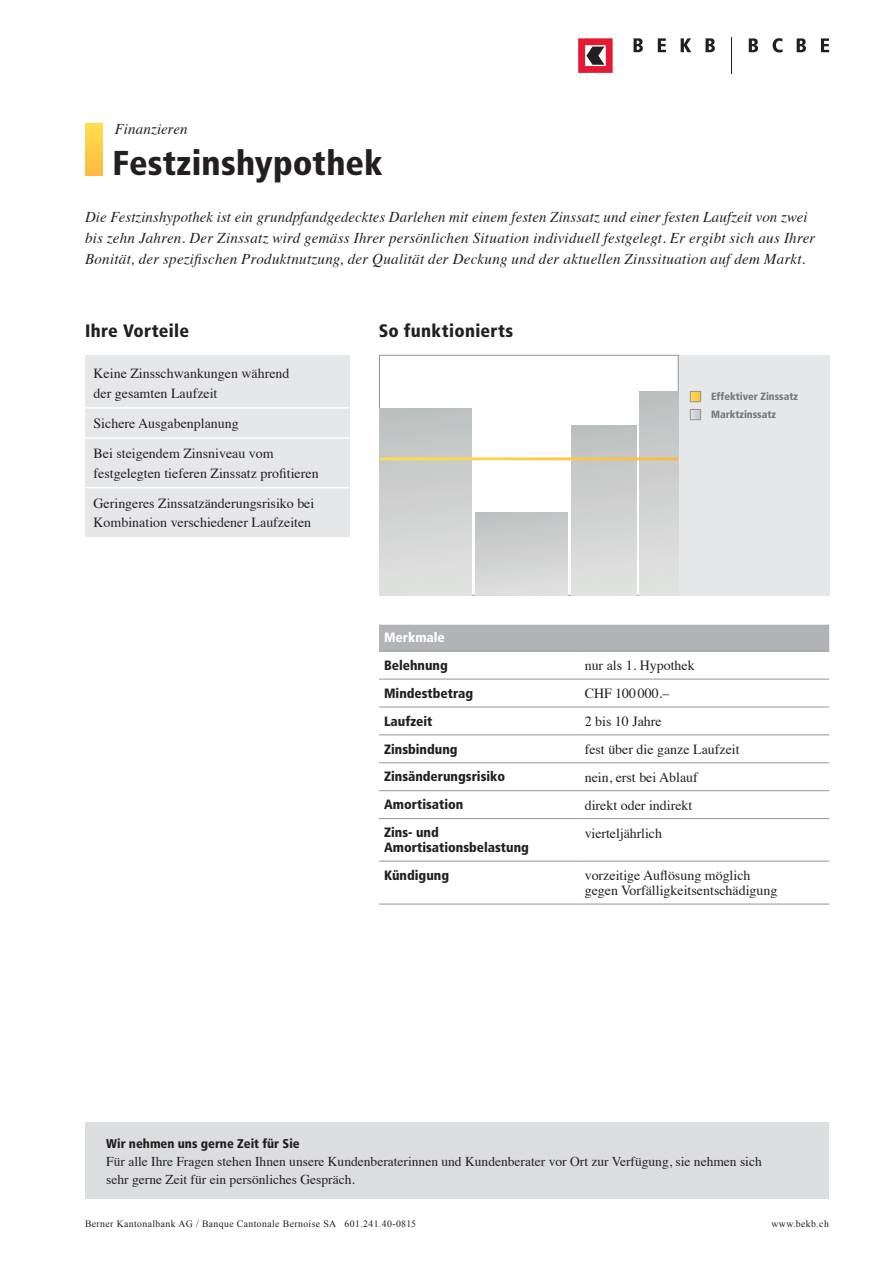
<style>
.page{position:relative;width:893px;height:1263px;background:#fff}
.page>*{position:absolute;margin:0;border:0;box-sizing:border-box;transform-origin:0 0}
.t1{font:900 condensed 34.5px "Frutiger LT Std";letter-spacing:.005em;color:#231f20}
.t2{font:900 condensed 18px "Frutiger LT Std";letter-spacing:.015em;color:#231f20}
.t3{font:italic 15px/21px "Times";letter-spacing:.01em;color:#231f20}
.t4{font:13.95px/30.2px "Times";color:#231f20}
.t5{font:13.5px/18px "Times";color:#231f20}
.t6{font:900 condensed 13.5px/15px "Frutiger LT Std";color:#231f20}
.t7{font:900 condensed 13.5px "Frutiger LT Std";color:#fff}
.t8{font:900 condensed 12.75px "Frutiger LT Std";color:#231f20}
.t9{font:900 condensed 10.5px/18px "Frutiger LT Std";color:#777979}
.t10{font:9.75px "Times New Roman";letter-spacing:.04em;color:#231f20}
</style>
<div class="page">
<svg style="left:634px;top:38px;width:9px;height:14px"></svg>
<svg style="left:658px;top:38px;width:8px;height:14px"></svg>
<svg style="left:681px;top:38px;width:10px;height:14px"></svg>
<svg style="left:706px;top:38px;width:9px;height:14px"></svg>
<svg style="left:749px;top:38px;width:9px;height:14px"></svg>
<svg style="left:773px;top:38px;width:9px;height:14px"></svg>
<svg style="left:797px;top:38px;width:9px;height:14px"></svg>
<svg style="left:821px;top:38px;width:8px;height:14px"></svg>
<hr style="left:731px;top:38px;width:1px;height:36px;background:#231f20">
<svg style="left:578px;top:38px;width:35px;height:35px"></svg>
<div style="left:85px;top:355px;width:265px;height:182px;background:#e6e7e9"></div>
<hr style="left:85px;top:407px;width:265px;height:2px;background:#fff">
<hr style="left:85px;top:437px;width:265px;height:2px;background:#fff">
<hr style="left:85px;top:487px;width:265px;height:1px;background:#fff">
<div style="left:379px;top:625px;width:450px;height:26px;background:#b2b3b7"></div>
<hr style="left:379px;top:651px;width:199px;height:1px;background:#939598">
<hr style="left:578px;top:651px;width:251px;height:1px;background:#939598">
<hr style="left:379px;top:679px;width:199px;height:1px;background:#939598">
<hr style="left:578px;top:679px;width:251px;height:1px;background:#939598">
<hr style="left:379px;top:707px;width:199px;height:1px;background:#939598">
<hr style="left:578px;top:707px;width:251px;height:1px;background:#939598">
<hr style="left:379px;top:735px;width:199px;height:1px;background:#939598">
<hr style="left:578px;top:735px;width:251px;height:1px;background:#939598">
<hr style="left:379px;top:762px;width:199px;height:1px;background:#939598">
<hr style="left:578px;top:762px;width:251px;height:1px;background:#939598">
<hr style="left:379px;top:790px;width:199px;height:1px;background:#939598">
<hr style="left:578px;top:790px;width:251px;height:1px;background:#939598">
<hr style="left:379px;top:818px;width:199px;height:1px;background:#939598">
<hr style="left:578px;top:818px;width:251px;height:1px;background:#939598">
<hr style="left:379px;top:861px;width:199px;height:1px;background:#939598">
<hr style="left:578px;top:861px;width:251px;height:1px;background:#939598">
<hr style="left:379px;top:904px;width:199px;height:1px;background:#939598">
<hr style="left:578px;top:904px;width:251px;height:1px;background:#939598">
<div style="left:85px;top:123px;width:17px;height:52px;background:linear-gradient(to bottom,#ffde4d,#fdbb40)"></div>
<div style="left:678px;top:355px;width:151px;height:240px;background:#e6e7e9"></div>
<svg style="left:692px;top:393px;width:7px;height:7px"></svg>
<div style="left:690px;top:391px;width:11px;height:11px;border:1px solid #939598"></div>
<svg style="left:692px;top:411px;width:7px;height:7px"></svg>
<div style="left:690px;top:409px;width:11px;height:11px;border:1px solid #939598"></div>
<svg style="left:379px;top:355px;width:299px;height:240px"></svg>
<div style="left:380px;top:409px;width:92px;height:186px;background:linear-gradient(to bottom,#bdc0c0,#e1e2e0)"></div>
<div style="left:475px;top:513px;width:93px;height:82px;background:linear-gradient(to bottom,#bfc2c2,#dfe0de)"></div>
<div style="left:571px;top:425px;width:65px;height:170px;background:linear-gradient(to bottom,#bdc0c0,#e1e2e1)"></div>
<div style="left:640px;top:392px;width:38px;height:203px;background:linear-gradient(to bottom,#bcbfbe,#e2e3e2)"></div>
<hr style="left:380px;top:457px;width:298px;height:3px;background:#fff">
<div style="left:85px;top:1123px;width:744px;height:76px;background:#dcdddf"></div>
<p class="t3" style="left:115px;top:117px;width:74px">Finanzieren</p>
<h1 class="t1" style="left:113px;top:142px;width:272px">Festzinshypothek</h1>
<p class="t3" style="left:85px;top:206px;width:732px">Die Festzinshypothek ist ein grundpfandgedecktes Darlehen mit einem festen Zinssatz und einer festen Laufzeit von zwei bis zehn Jahren. Der Zinssatz wird gemäss Ihrer persönlichen Situation individuell festgelegt. Er ergibt sich aus Ihrer<br>Bonität, der spezifischen Produktnutzung, der Qualität der Deckung und der aktuellen Zinssituation auf dem Markt.</p>
<p class="t2" style="left:85px;top:320px;width:105px">Ihre Vorteile</p>
<p class="t4" style="left:94px;top:363px;width:198px;line-height:19.5px">Keine Zinsschwankungen während der gesamten Laufzeit</p>
<p class="t4" style="left:94px;top:407px;width:182px">Sichere Ausgabenplanung<br>Bei steigendem Zinsniveau vom</p>
<p class="t4" style="left:94px;top:457px;width:227px">festgelegten tieferen Zinssatz profitieren<br>Geringeres Zinssatzänderungsrisiko bei</p>
<p class="t4" style="left:94px;top:506px;width:219px">Kombination verschiedener Laufzeiten</p>
<p class="t2" style="left:379px;top:320px;width:136px">So funktionierts</p>
<p class="t9" style="left:711px;top:388px;width:88px">Effektiver Zinssatz<br>Marktzinssatz</p>
<p class="t7" style="left:384px;top:629px;width:62px">Merkmale</p>
<p class="t6" style="left:384px;top:658px;width:65px">Belehnung</p>
<p class="t4" style="left:585px;top:649px;width:112px">nur als 1. Hypothek</p>
<p class="t6" style="left:384px;top:685px;width:91px">Mindestbetrag</p>
<p class="t4" style="left:585px;top:677px;width:86px">CHF 100000.–</p>
<p class="t6" style="left:384px;top:713px;width:50px">Laufzeit</p>
<p class="t4" style="left:585px;top:705px;width:79px">2 bis 10 Jahre</p>
<p class="t6" style="left:384px;top:741px;width:75px">Zinsbindung</p>
<p class="t4" style="left:585px;top:733px;width:156px">fest über die ganze Laufzeit</p>
<p class="t6" style="left:384px;top:769px;width:123px">Zinsänderungsrisiko</p>
<p class="t4" style="left:585px;top:761px;width:115px">nein, erst bei Ablauf</p>
<p class="t6" style="left:384px;top:797px;width:81px">Amortisation</p>
<p class="t4" style="left:585px;top:789px;width:109px">direkt oder indirekt</p>
<p class="t6" style="left:384px;top:825px;width:146px">Zins- und<br>Amortisationsbelastung</p>
<p class="t4" style="left:585px;top:816px;width:79px">vierteljährlich</p>
<p class="t6" style="left:384px;top:867px;width:67px">Kündigung</p>
<p class="t4" style="left:585px;top:867px;width:194px;line-height:15px">vorzeitige Auflösung möglich gegen Vorfälligkeitsentschädigung</p>
<p class="t8" style="left:106px;top:1136px;width:195px">Wir nehmen uns gerne Zeit für Sie</p>
<p class="t5" style="left:106px;top:1151px;width:657px">Für alle Ihre Fragen stehen Ihnen unsere Kundenberaterinnen und Kundenberater vor Ort zur Verfügung, sie nehmen sich sehr gerne Zeit für ein persönliches Gespräch.</p>
<p class="t10" style="left:85px;top:1217px;width:333px">Berner Kantonalbank AG / Banque Cantonale Bernoise SA 601.241.40-0815</p>
<p class="t10" style="left:771px;top:1217px;width:59px">www.bekb.ch</p>
</div>
